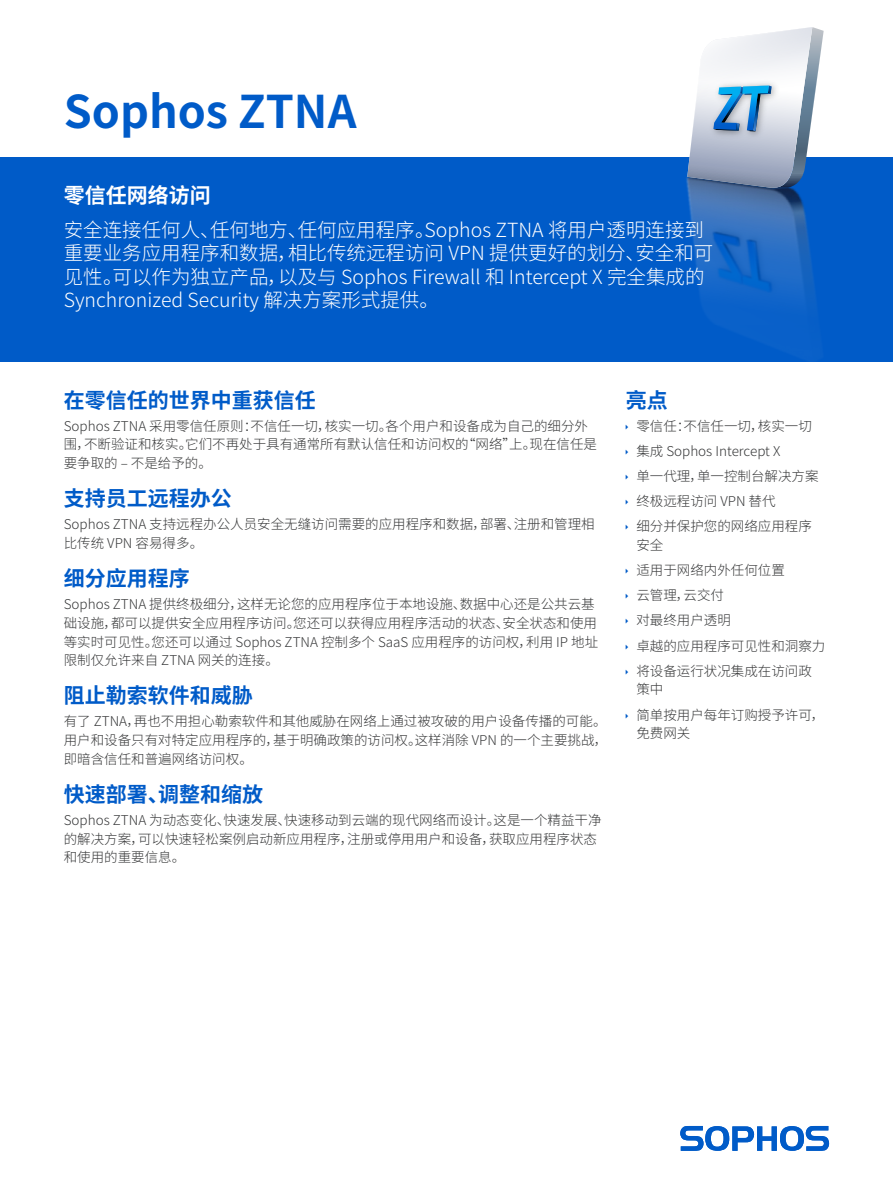
<style>
.page{position:relative;width:893px;height:1191px;background:#fff}
.page>*{position:absolute;margin:0;border:0;box-sizing:border-box;transform-origin:0 0}
.t1{font:700 45px "Noto Sans CJ Ksc";color:#005bc8}
.Subheading_1{font:700 21px "Noto Sans CJ Ksc";color:#005bc8}
.Intro_subheading{font:700 21px "Noto Sans CJ Ksc";color:#fff}
.Intro_copy{font:300 19.5px/23.4px "Noto Sans CJ Ksc";color:#fff}
.Body_Copy{font:300 13.5px/18.8px "Noto Sans CJ Ksc";color:#363738}
</style>
<div class="page">
<div style="left:0;top:157px;width:893px;height:205px;background:#005bc8"></div>
<img style="left:738px;top:221px;width:78px;height:110px">
<img style="left:686px;top:177px;width:115px;height:21px">
<img style="left:688px;top:198px;width:118px;height:127px">
<img style="left:786px;top:266px;width:3px;height:42px">
<img style="left:786px;top:263px;width:2px;height:37px">
<img style="left:696px;top:216px;width:90px;height:92px">
<img style="left:702px;top:224px;width:56px;height:76px">
<img style="left:726px;top:266px;width:60px;height:42px">
<img style="left:735px;top:225px;width:40px;height:73px">
<svg style="left:687px;top:27px;width:137px;height:162px"></svg>
<svg style="left:680px;top:1126px;width:149px;height:24px"></svg>
<p class="t1" style="left:64px;top:86px;width:294px">Sophos ZTNA</p>
<p class="Intro_subheading" style="left:64px;top:183px;width:149px">零信任网络访问</p>
<p class="Intro_copy" style="left:64px;top:218px;width:651px">安全连接任何人、任何地方、任何应用程序。Sophos ZTNA 将用户透明连接到重要业务应用程序和数据，相比传统远程访问 VPN 提供更好的划分、安全和可见性。可以作为独立产品，以及与 Sophos Firewall 和 Intercept X 完全集成的Synchronized Security 解决方案形式提供。</p>
<p class="Subheading_1" style="left:64px;top:388px;width:253px">在零信任的世界中重获信任</p>
<p class="Body_Copy" style="left:64px;top:417px;width:535px">Sophos ZTNA 采用零信任原则：不信任一切，核实一切。各个用户和设备成为自己的细分外围，不断验证和核实。它们不再处于具有通常所有默认信任和访问权的“网络”上。现在信任是要争取的 – 不是给予的。</p>
<p class="Subheading_1" style="left:64px;top:487px;width:169px">支持员工远程办公</p>
<p class="Body_Copy" style="left:64px;top:515px;width:532px">Sophos ZTNA 支持远程办公人员安全无缝访问需要的应用程序和数据，部署、注册和管理相比传统 VPN 容易得多。</p>
<p class="Subheading_1" style="left:64px;top:566px;width:127px">细分应用程序</p>
<p class="Body_Copy" style="left:64px;top:595px;width:536px">Sophos ZTNA 提供终极细分，这样无论您的应用程序位于本地设施、数据中心还是公共云基础设施，都可以提供安全应用程序访问。您还可以获得应用程序活动的状态、安全状态和使用等实时可见性。您还可以通过 Sophos ZTNA 控制多个 SaaS 应用程序的访问权，利用 IP 地址限制仅允许来自 ZTNA 网关的连接。</p>
<p class="Subheading_1" style="left:64px;top:684px;width:190px">阻止勒索软件和威胁</p>
<p class="Body_Copy" style="left:64px;top:712px;width:545px;text-align:justify">有了 ZTNA，再也不用担心勒索软件和其他威胁在网络上通过被攻破的用户设备传播的可能。用户和设备只有对特定应用程序的，基于明确政策的访问权。这样消除 VPN 的一个主要挑战，即暗含信任和普遍网络访问权。</p>
<p class="Subheading_1" style="left:64px;top:782px;width:201px">快速部署、调整和缩放</p>
<p class="Body_Copy" style="left:64px;top:811px;width:539px">Sophos ZTNA 为动态变化、快速发展、快速移动到云端的现代网络而设计。这是一个精益干净的解决方案，可以快速轻松案例启动新应用程序，注册或停用用户和设备，获取应用程序状态和使用的重要信息。</p>
<p class="Subheading_1" style="left:626px;top:388px;width:43px">亮点</p>
<p class="Body_Copy" style="left:636px;top:417px;width:177px">零信任：不信任一切，核实一切</p>
<p class="Body_Copy" style="left:636px;top:442px;width:146px">集成 Sophos Intercept X</p>
<p class="Body_Copy" style="left:636px;top:467px;width:184px">单一代理，单一控制台解决方案</p>
<p class="Body_Copy" style="left:636px;top:492px;width:141px">终极远程访问 VPN 替代</p>
<p class="Body_Copy" style="left:636px;top:517px;width:177px">细分并保护您的网络应用程序安全</p>
<p class="Body_Copy" style="left:636px;top:561px;width:150px">适用于网络内外任何位置</p>
<p class="Body_Copy" style="left:636px;top:586px;width:89px">云管理，云交付</p>
<p class="Body_Copy" style="left:636px;top:611px;width:96px">对最终用户透明</p>
<p class="Body_Copy" style="left:636px;top:636px;width:190px">卓越的应用程序可见性和洞察力</p>
<p class="Body_Copy" style="left:636px;top:661px;width:177px">将设备运行状况集成在访问政策中</p>
<p class="Body_Copy" style="left:636px;top:705px;width:190px">简单按用户每年订购授予许可，免费网关</p>
</div>
